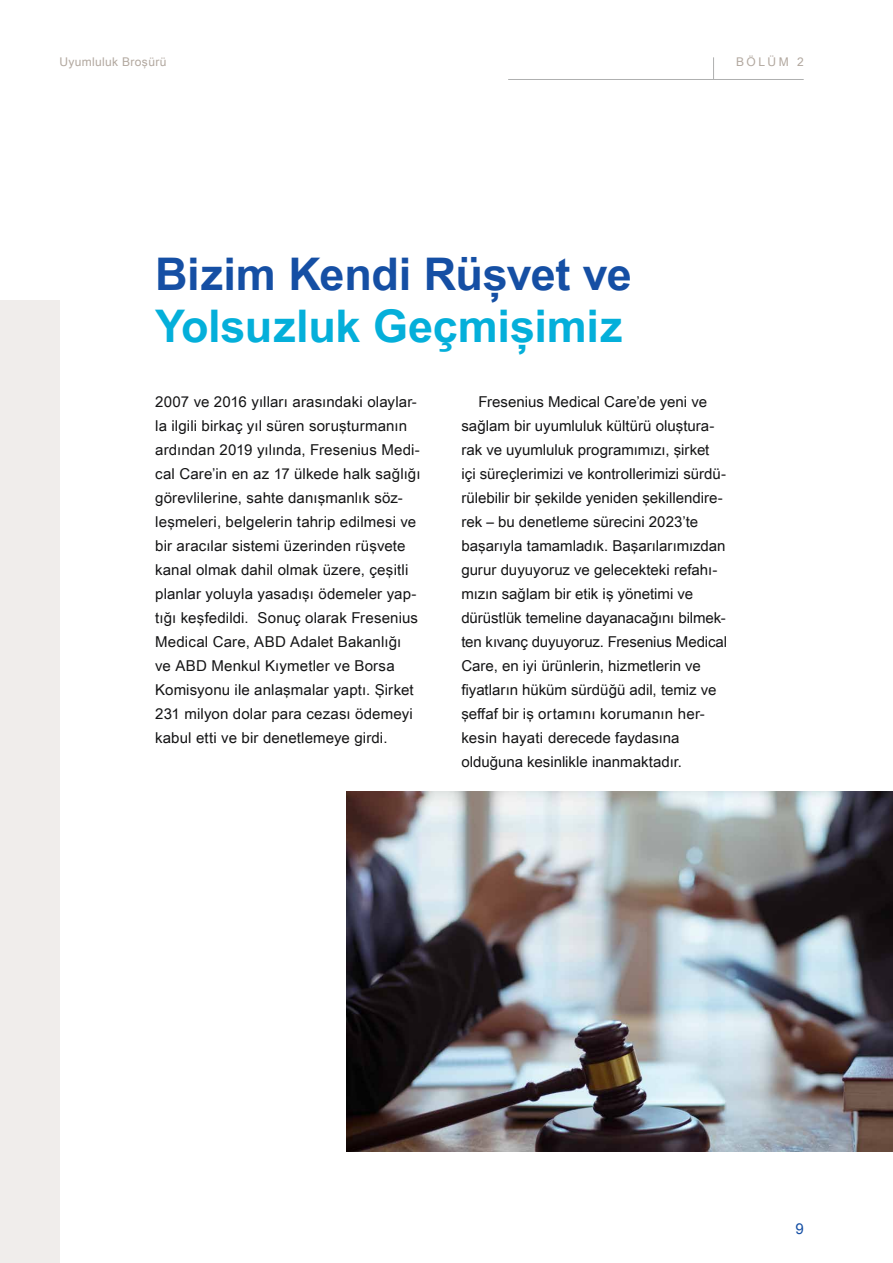
<style>
.page{position:relative;width:893px;height:1263px;background:#fff}
.page>*{position:absolute;margin:0;border:0;box-sizing:border-box;transform-origin:0 0}
.t1{font:700 45px "Arial Unicode MS";letter-spacing:-.005em;color:#04afda}
.t2{font:700 45px "Arial Unicode MS";letter-spacing:-.01em;color:#154fa4}
.t3{font:15px/24px "Arial Unicode MS";letter-spacing:.005em;color:#141415}
.t4{font:15px "Arial Unicode MS";color:#154fa4}
.t5{font:12px "Arial Unicode MS";letter-spacing:.03em;color:#b2a89f}
</style>
<div class="page">
<div style="left:0;top:301px;width:60px;height:962px;background:#f0edeb"></div>
<img style="left:347px;top:791px;width:546px;height:360px">
<hr style="left:508px;top:79px;width:296px;height:1px;background:#afb0b0">
<svg style="left:713px;top:57px;width:1px;height:22px"></svg>
<p class="t5" style="left:60px;top:53px;width:109px">Uyumluluk Broşürü</p>
<p class="t5" style="left:736px;top:53px;width:69px">BÖLÜM 2</p>
<h1 class="t2" style="left:155px;top:241px;width:478px">Bizim Kendi Rüşvet ve</h1>
<h1 class="t1" style="left:155px;top:293px;width:469px">Yolsuzluk Geçmişimiz</h1>
<p class="t3" style="left:155px;top:389px;width:267px">2007 ve 2016 yılları arasındaki olaylar&shy;la ilgili birkaç yıl süren soruşturmanın ardından 2019 yılında, Fresenius Medi&shy;cal Care’in en az 17 ülkede halk sağlığı görevlilerine, sahte danışmanlık söz&shy;leşmeleri, belgelerin tahrip edilmesi ve bir aracılar sistemi üzerinden rüşvete kanal olmak dahil olmak üzere, çeşitli planlar yoluyla yasadışı ödemeler yap&shy;tığı keşfedildi. Sonuç olarak Fresenius Medical Care, ABD Adalet Bakanlığı ve ABD Menkul Kıymetler ve Borsa Komisyonu ile anlaşmalar yaptı. Şirket 231 milyon dolar para cezası ödemeyi kabul etti ve bir denetlemeye girdi.</p>
<p class="t3" style="left:461px;top:389px;width:267px;text-indent:17px">Fresenius Medical Care’de yeni ve sağlam bir uyumluluk kültürü oluştura&shy;rak ve uyumluluk programımızı, şirket içi süreçlerimizi ve kontrollerimizi sürdü&shy;rülebilir bir şekilde yeniden şekillendire&shy;rek – bu denetleme sürecini 2023’te başarıyla tamamladık. Başarılarımızdan gurur duyuyoruz ve gelecekteki refahı&shy;mızın sağlam bir etik iş yönetimi ve dürüstlük temeline dayanacağını bilmek&shy;ten kıvanç duyuyoruz. Fresenius Medical Care, en iyi ürünlerin, hizmetlerin ve fiyatların hüküm sürdüğü adil, temiz ve şeffaf bir iş ortamını korumanın her&shy;kesin hayati derecede faydasına olduğuna kesinlikle inanmaktadır.</p>
<p class="t4" style="left:795px;top:1218px;width:10px">9</p>
</div>
